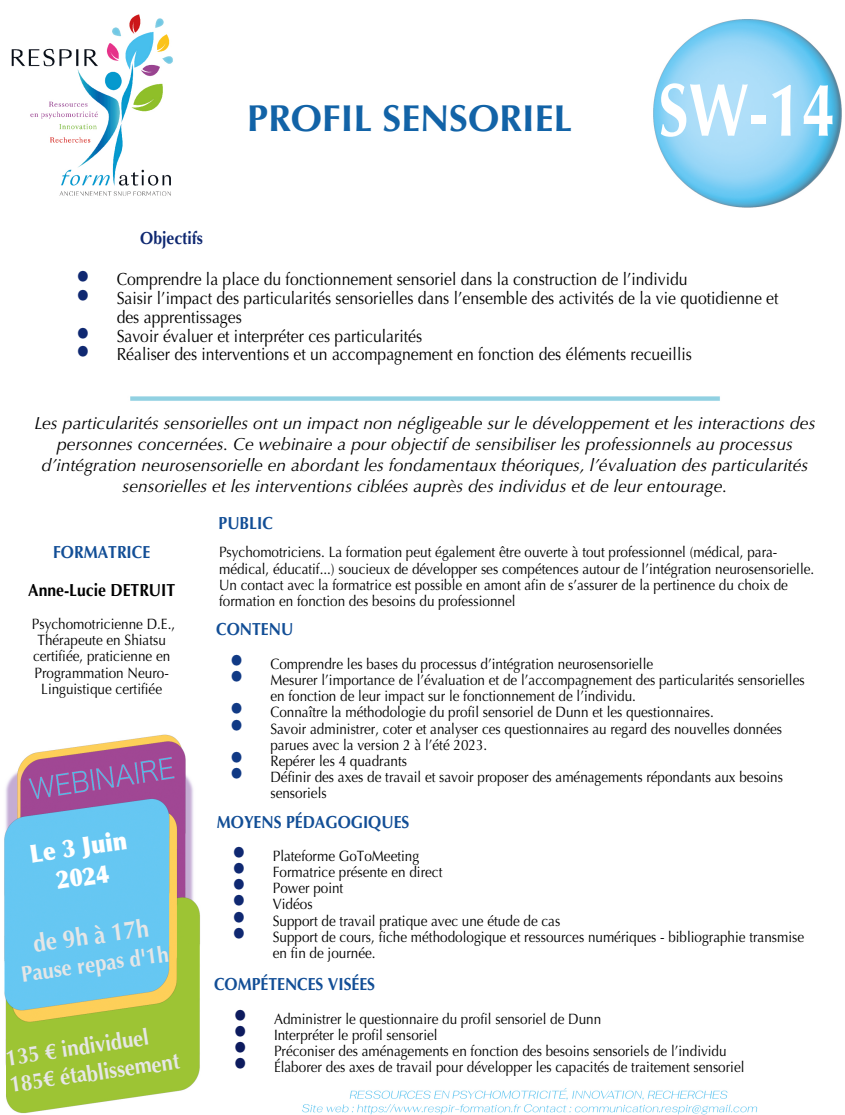
<style>
.page{position:relative;width:845px;height:1115px;background:#fff}
.page>*{position:absolute;margin:0;border:0;box-sizing:border-box;transform-origin:0 0}
.t1{font:700 75px "Optima";color:#fff;scale:.8 1}
.t2{font:700 37.5px "Optima";color:#1263a7}
.t3{font:900 25px/30px "Optima";color:#fff;text-align:center;scale:.9 1}
.t4{font:700 25px "Optima";color:#e6e6e6;scale:.9 1}
.t5{font:700 22.5px/27.9px "Optima";color:#e6e6e6;scale:.9 1}
.t6{font:italic 17.5px/21px "Optima";color:#000;text-align:center}
.t7{font:17.5px/18.9px "Optima";color:#000;scale:.9 1}
.t8{font:700 17.5px "Optima";color:#124e96;scale:.9 1}
.t9{font:700 17.5px "Optima";color:#000;scale:.9 1}
.t10{font:700 17.5px "Optima";color:#0f2871;scale:.9 1}
.t11{font:15px/16.2px "Optima";color:#000;scale:.9 1}
.s1{color:#0f2871}
.s2{color:#113a85}
.s3{color:#0d1b5e}
</style>
<div class="page">
<img style="left:4px;top:14px;width:838px;height:1101px">
<h2 class="t2" style="left:247px;top:97px;width:326px">PROFIL SENSORIEL</h2>
<h1 class="t1" style="left:658px;top:67px;width:222px">SW-14</h1>
<p class="t10" style="left:140px;top:227px;width:71px">Objectifs</p>
<p class="t7" style="left:77px;top:270px;width:680px"><span class="s1">•</span> Comprendre la place du fonctionnement sensoriel dans la construction de l’individu</p>
<p class="t7" style="left:117px;top:289px;width:737px;text-indent:-40px"><span class="s1">•</span> Saisir l’impact des particularités sensorielles dans l’ensemble des activités de la vie quotidienne et des apprentissages</p>
<p class="t7" style="left:77px;top:326px;width:385px"><span class="s1">•</span> Savoir évaluer et interpréter ces particularités</p>
<p class="t7" style="left:77px;top:345px;width:685px"><span class="s1">•</span> Réaliser des interventions et un accompagnement en fonction des éléments recueillis</p>
<p class="t6" style="left:34px;top:413px;width:782px">Les particularités sensorielles ont un impact non négligeable sur le développement et les interactions des personnes concernées. Ce webinaire a pour objectif de sensibiliser les professionnels au processus d’intégration neurosensorielle en abordant les fondamentaux théoriques, l’évaluation des particularités sensorielles et les interventions ciblées auprès des individus et de leur entourage.</p>
<p class="t8" style="left:53px;top:542px;width:109px">FORMATRICE</p>
<p class="t9" style="left:28px;top:580px;width:165px">Anne-Lucie DETRUIT</p>
<p class="t11" style="left:32px;top:616px;width:161px;text-align:center">Psychomotricienne D.E.,<br>Thérapeute en Shiatsu certifiée, praticienne en<br>Programmation Neuro-<br>Linguistique certifiée</p>
<h3 class="t3" style="left:28px;top:839px;width:110px;rotate:-8deg">Le 3 Juin<br>2024</h3>
<h3 class="t4" style="left:31px;top:929px;width:131px;rotate:-8deg">de 9h à 17h</h3>
<h3 class="t5" style="left:19px;top:960px;width:167px;rotate:-8deg">Pause repas d'1h</h3>
<h3 class="t5" style="left:4px;top:1045px;width:192px;rotate:-9deg">135 € individuel<br>185€ établissement</h3>
<p class="t8" style="left:219px;top:512px;width:62px">PUBLIC</p>
<p class="t11" style="left:219px;top:544px;width:663px">Psychomotriciens. La formation peut également être ouverte à tout professionnel (médical, para&shy;médical, éducatif...) soucieux de développer ses compétences autour de l’intégration neurosensorielle.<br>Un contact avec la formatrice est possible en amont afin de s’assurer de la pertinence du choix de formation en fonction des besoins du professionnel</p>
<p class="t8" style="left:216px;top:619px;width:87px">CONTENU</p>
<p class="t11" style="left:230px;top:656px;width:471px"><span class="s2">•</span> Comprendre les bases du processus d’intégration neurosensorielle</p>
<p class="t11" style="left:270px;top:672px;width:595px;text-indent:-40px"><span class="s2">•</span> Mesurer l’importance de l’évaluation et de l’accompagnement des particularités sensorielles en fonction de leur impact sur le fonctionnement de l’individu.</p>
<p class="t11" style="left:230px;top:704px;width:539px"><span class="s2">•</span> Connaître la méthodologie du profil sensoriel de Dunn et les questionnaires.</p>
<p class="t11" style="left:270px;top:720px;width:570px;text-indent:-40px"><span class="s2">•</span> Savoir administrer, coter et analyser ces questionnaires au regard des nouvelles données parues avec la version 2 à l’été 2023.</p>
<p class="t11" style="left:230px;top:753px;width:198px"><span class="s2">•</span> Repérer les 4 quadrants</p>
<p class="t11" style="left:270px;top:769px;width:571px;text-indent:-40px"><span class="s2">•</span> Définir des axes de travail et savoir proposer des aménagements répondants aux besoins sensoriels</p>
<p class="t8" style="left:217px;top:812px;width:215px">MOYENS PÉDAGOGIQUES</p>
<p class="t11" style="left:233px;top:848px;width:208px"><span class="s1">•</span> Plateforme GoToMeeting</p>
<p class="t11" style="left:233px;top:864px;width:234px"><span class="s1">•</span> Formatrice présente en direct</p>
<p class="t11" style="left:233px;top:880px;width:124px"><span class="s1">•</span> Power point</p>
<p class="t11" style="left:233px;top:896px;width:90px"><span class="s1">•</span> Vidéos</p>
<p class="t11" style="left:233px;top:912px;width:365px"><span class="s1">•</span> Support de travail pratique avec une étude de cas</p>
<p class="t11" style="left:273px;top:929px;width:592px;text-indent:-40px"><span class="s1">•</span> Support de cours, fiche méthodologique et ressources numériques - bibliographie transmise en fin de journée.</p>
<p class="t8" style="left:214px;top:974px;width:180px">COMPÉTENCES VISÉES</p>
<p class="t11" style="left:234px;top:1011px;width:409px"><span class="s3">•</span> Administrer le questionnaire du profil sensoriel de Dunn</p>
<p class="t11" style="left:234px;top:1027px;width:228px"><span class="s3">•</span> Interpréter le profil sensoriel</p>
<p class="t11" style="left:234px;top:1043px;width:549px"><span class="s3">•</span> Préconiser des aménagements en fonction des besoins sensoriels de l’individu</p>
<p class="t11" style="left:234px;top:1059px;width:569px"><span class="s3">•</span> Élaborer des axes de travail pour développer les capacités de traitement sensoriel</p>
</div>
